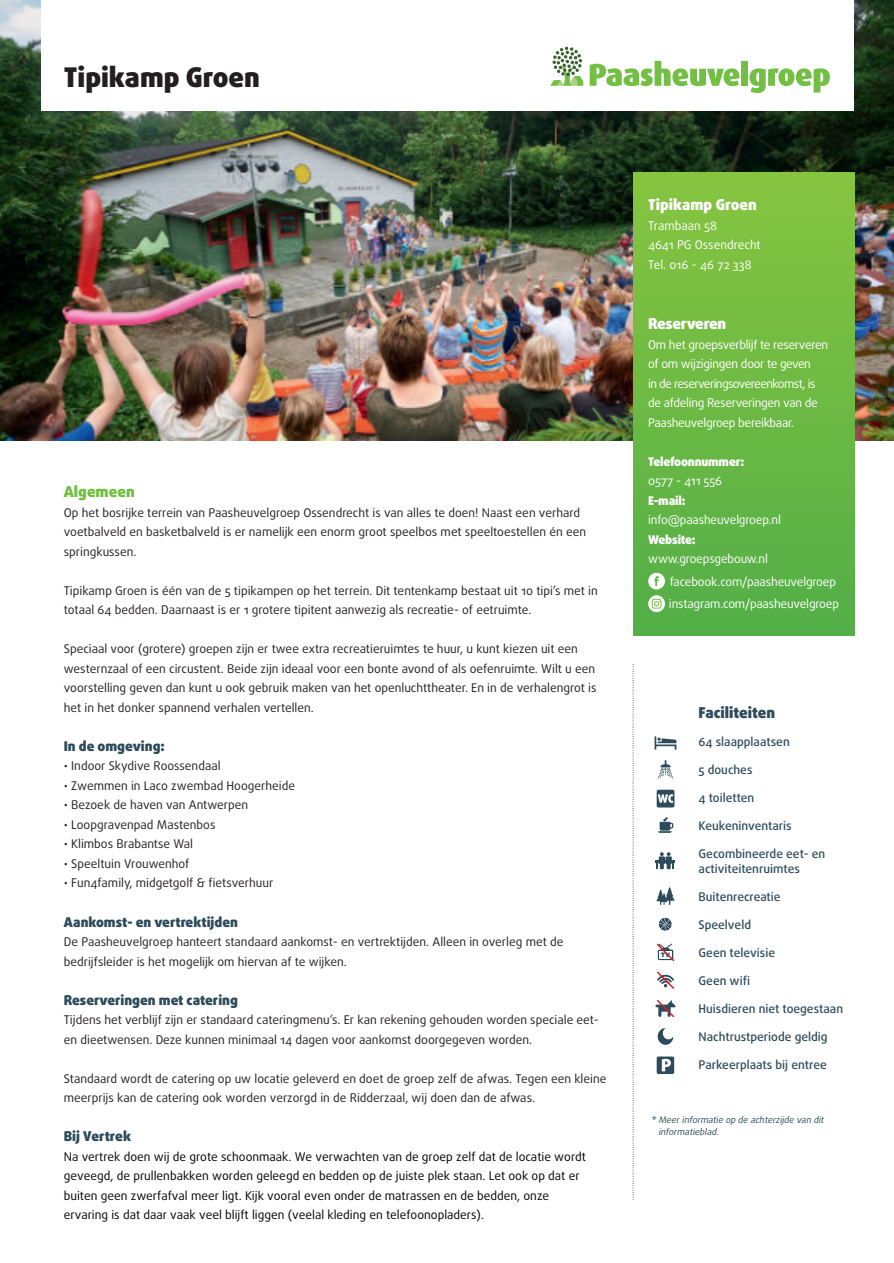
<style>
.page{position:relative;width:894px;height:1263px;background:#fff}
.page>*{position:absolute;margin:0;border:0;box-sizing:border-box;transform-origin:0 0}
.t1{font:900 27.15px "Daxline Pro";color:#231f20}
.t2{font:900 15px "Daxline Pro";letter-spacing:-.005em;color:#fff}
.t3{font:900 15px "Daxline Pro";color:#2e4b5b}
.t4{font:900 15px "Daxline Pro";color:#72bf44}
.t5{font:900 13.5px "Daxline Pro";color:#2e4b5b}
.t6{font:900 13.5px "Daxline Pro";color:#2d4b5b}
.t7{font:12px/19.5px "Daxline Pro";color:#231f20}
.t8{font:12px/19.5px "Daxline Pro";color:#000}
.t9{font:12px/19.5px "Daxline Pro";letter-spacing:-.025em;color:#fff}
.t10{font:500 12px/14.4px "Daxline Pro";color:#2e4b5b}
.t11{font:12px/19.5px "Daxline Pro";color:#fff}
.t12{font:900 12px "Daxline Pro";letter-spacing:-.015em;color:#fff}
.t13{font:italic 9px/12px "Daxline Pro";color:#2e4b5b}
</style>
<div class="page">
<svg style="left:632px;top:666px;width:1px;height:534px"></svg>
<img style="left:0;top:0;width:893px;height:440px">
<div style="left:633px;top:172px;width:221px;height:464px;background:linear-gradient(to bottom,#87c540,#53ae47)"></div>
<svg style="left:648px;top:595px;width:16px;height:17px"></svg>
<svg style="left:651px;top:599px;width:10px;height:10px"></svg>
<svg style="left:648px;top:573px;width:16px;height:16px"></svg>
<div style="left:41px;top:0;width:813px;height:111px;background:#fff"></div>
<svg style="left:550px;top:46px;width:33px;height:40px"></svg>
<svg style="left:589px;top:61px;width:150px;height:25px"></svg>
<div style="left:740px;top:61px;width:7px;height:25px;background:#72bf44"></div>
<svg style="left:749px;top:68px;width:80px;height:25px"></svg>
<svg style="left:654px;top:736px;width:22px;height:14px"></svg>
<svg style="left:657px;top:760px;width:16px;height:19px"></svg>
<svg style="left:656px;top:887px;width:18px;height:18px"></svg>
<svg style="left:658px;top:918px;width:13px;height:13px"></svg>
<svg style="left:657px;top:1028px;width:16px;height:17px"></svg>
<div style="left:656px;top:1056px;width:18px;height:18px;background:#2e4b5b;border-radius:2px"></div>
<svg style="left:661px;top:1059px;width:9px;height:12px"></svg>
<hr style="left:655px;top:860px;width:20px;height:3px;background:#2e4b5b">
<svg style="left:656px;top:852px;width:17px;height:17px"></svg>
<svg style="left:658px;top:817px;width:15px;height:16px"></svg>
<div style="left:656px;top:790px;width:18px;height:17px;background:#2e4b5b;border-radius:2px"></div>
<svg style="left:657px;top:794px;width:16px;height:9px"></svg>
<svg style="left:656px;top:943px;width:19px;height:19px"></svg>
<svg style="left:656px;top:971px;width:19px;height:18px"></svg>
<svg style="left:655px;top:999px;width:20px;height:19px"></svg>
<h1 class="t1" style="left:64px;top:66px;width:197px">Tipikamp Groen</h1>
<p class="t4" style="left:64px;top:486px;width:72px">Algemeen</p>
<p class="t7" style="left:64px;top:504px;width:523px">Op het bosrijke terrein van Paasheuvelgroep Ossendrecht is van alles te doen! Naast een verhard voetbalveld en basketbalveld is er namelijk een enorm groot speelbos met speeltoestellen én een springkussen.</p>
<p class="t7" style="left:64px;top:582px;width:535px">Tipikamp Groen is één van de 5 tipikampen op het terrein. Dit tentenkamp bestaat uit 10 tipi’s met in totaal 64 bedden. Daarnaast is er 1 grotere tipitent aanwezig als recreatie- of eetruimte.</p>
<p class="t7" style="left:64px;top:640px;width:534px">Speciaal voor (grotere) groepen zijn er twee extra recreatieruimtes te huur, u kunt kiezen uit een westernzaal of een circustent. Beide zijn ideaal voor een bonte avond of als oefenruimte. Wilt u een voorstelling geven dan kunt u ook gebruik maken van het openluchttheater. En in de verhalengrot is het in het donker spannend verhalen vertellen.</p>
<p class="t5" style="left:64px;top:740px;width:102px">In de omgeving:</p>
<p class="t7" style="left:64px;top:757px;width:158px">• Indoor Skydive Roossendaal</p>
<p class="t7" style="left:64px;top:777px;width:233px">• Zwemmen in Laco zwembad Hoogerheide</p>
<p class="t7" style="left:64px;top:796px;width:186px">• Bezoek de haven van Antwerpen</p>
<p class="t7" style="left:64px;top:816px;width:153px">• Loopgravenpad Mastenbos</p>
<p class="t7" style="left:64px;top:835px;width:131px">• Klimbos Brabantse Wal</p>
<p class="t7" style="left:64px;top:855px;width:127px">• Speeltuin Vrouwenhof</p>
<p class="t7" style="left:64px;top:874px;width:211px">• Fun4family, midgetgolf &amp; fietsverhuur</p>
<p class="t5" style="left:64px;top:916px;width:175px">Aankomst- en vertrektijden</p>
<p class="t7" style="left:64px;top:933px;width:501px">De Paasheuvelgroep hanteert standaard aankomst- en vertrektijden. Alleen in overleg met de bedrijfsleider is het mogelijk om hiervan af te wijken.</p>
<p class="t5" style="left:64px;top:994px;width:175px">Reserveringen met catering</p>
<p class="t7" style="left:64px;top:1011px;width:536px">Tijdens het verblijf zijn er standaard cateringmenu’s. Er kan rekening gehouden worden speciale eet&shy;en dieetwensen. Deze kunnen minimaal 14 dagen voor aankomst doorgegeven worden.</p>
<p class="t7" style="left:64px;top:1069px;width:544px">Standaard wordt de catering op uw locatie geleverd en doet de groep zelf de afwas. Tegen een kleine meerprijs kan de catering ook worden verzorgd in de Ridderzaal, wij doen dan de afwas.</p>
<p class="t6" style="left:64px;top:1130px;width:69px">Bij Vertrek</p>
<p class="t8" style="left:64px;top:1147px;width:523px">Na vertrek doen wij de grote schoonmaak. We verwachten van de groep zelf dat de locatie wordt geveegd, de prullenbakken worden geleegd en bedden op de juiste plek staan. Let ook op dat er buiten geen zwerfafval meer ligt. Kijk vooral even onder de matrassen en de bedden, onze ervaring is dat daar vaak veel blijft liggen (veelal kleding en telefoonopladers).</p>
<p class="t2" style="left:648px;top:199px;width:110px">Tipikamp Groen</p>
<p class="t11" style="left:648px;top:217px;width:114px">Trambaan 58<br>4641 PG Ossendrecht<br>Tel. 016 - 46 72 338</p>
<p class="t2" style="left:648px;top:318px;width:79px">Reserveren</p>
<p class="t9" style="left:648px;top:336px;width:181px">Om het groepsverblijf te reserveren of om wijzigingen door te geven<br>in de reserveringsovereenkomst, is de afdeling Reserveringen van de Paasheuvelgroep bereikbaar.</p>
<p class="t12" style="left:648px;top:456px;width:97px">Telefoonnummer:</p>
<p class="t9" style="left:648px;top:472px;width:76px">0577 - 411 556</p>
<p class="t12" style="left:648px;top:495px;width:39px">E-mail:</p>
<p class="t9" style="left:648px;top:511px;width:134px">info@paasheuvelgroep.nl</p>
<p class="t12" style="left:648px;top:534px;width:49px">Website:</p>
<p class="t9" style="left:668px;top:549px;width:171px;line-height:22.5px;text-indent:-21px">www.groepsgebouw.nl facebook.com/paasheuvelgroep instagram.com/paasheuvelgroep</p>
<p class="t3" style="left:698px;top:707px;width:78px">Faciliteiten</p>
<p class="t10" style="left:698px;top:736px;width:93px">64 slaapplaatsen</p>
<p class="t10" style="left:698px;top:764px;width:55px">5 douches</p>
<p class="t10" style="left:698px;top:792px;width:57px">4 toiletten</p>
<p class="t10" style="left:698px;top:820px;width:95px">Keukeninventaris</p>
<p class="t10" style="left:698px;top:848px;width:128px">Gecombineerde eet- en activiteitenruimtes</p>
<p class="t10" style="left:698px;top:890px;width:83px">Buitenrecreatie</p>
<p class="t10" style="left:698px;top:918px;width:54px">Speelveld</p>
<p class="t10" style="left:698px;top:946px;width:78px">Geen televisie</p>
<p class="t10" style="left:698px;top:974px;width:53px">Geen wifi</p>
<p class="t10" style="left:698px;top:1002px;width:146px">Huisdieren niet toegestaan</p>
<p class="t10" style="left:698px;top:1030px;width:130px">Nachtrustperiode geldig</p>
<p class="t10" style="left:698px;top:1058px;width:130px">Parkeerplaats bij entree</p>
<p class="t13" style="left:658px;top:1114px;width:168px;text-indent:-8px">* Meer informatie op de achterzijde van dit informatieblad.</p>
</div>
